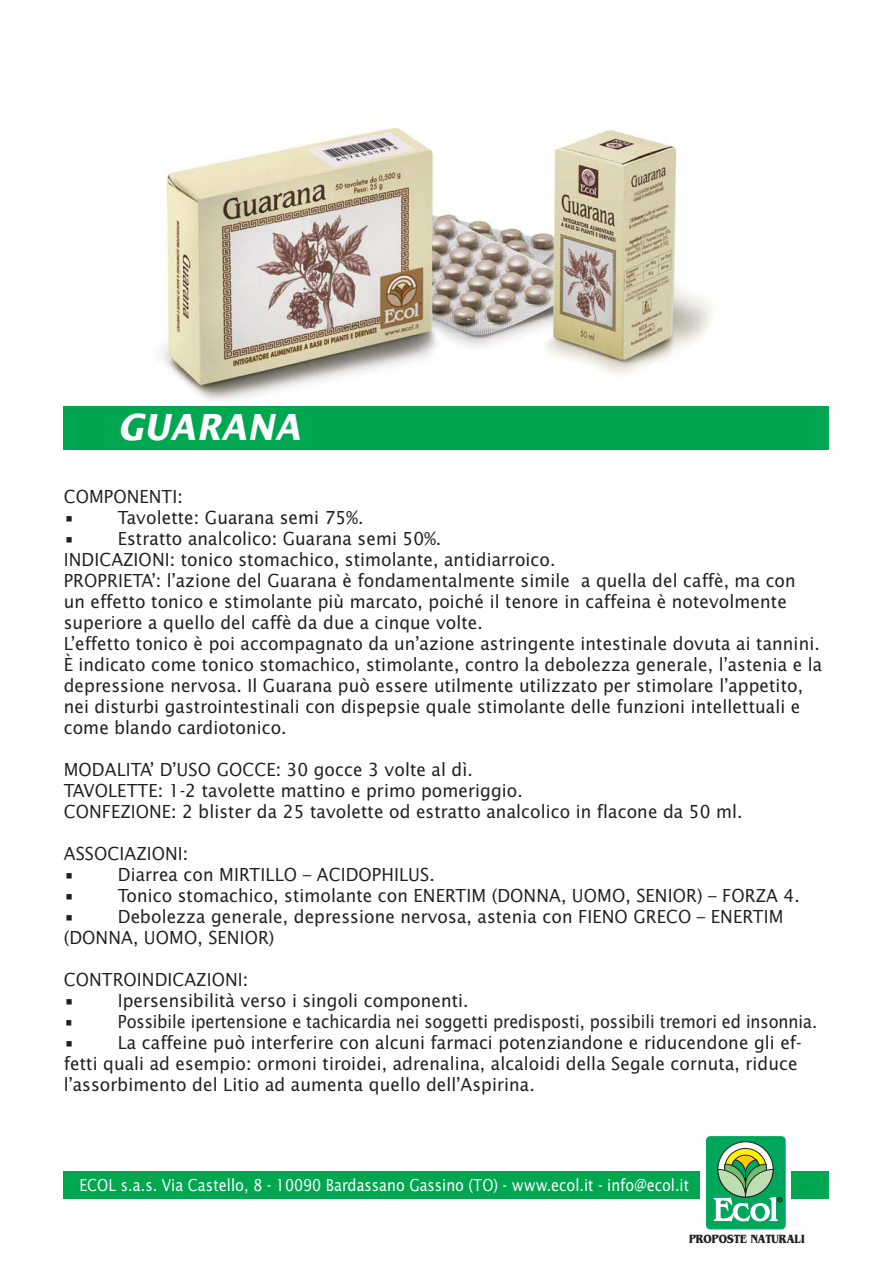
<style>
.page{position:relative;width:893px;height:1263px;background:#fff}
.page>*{position:absolute;margin:0;border:0;box-sizing:border-box;transform-origin:0 0}
.t1{font:italic 700 36px "Lucida Sans";letter-spacing:.005em;color:#fff;scale:.95 1}
.t2{font:18px/21px "Lucida Sans";letter-spacing:.005em;color:#231f20;scale:.95 1}
.t3{font:18px "Lucida Sans";letter-spacing:.005em;color:#231f20;scale:.9 1}
.t4{font:16.5px "Lucida Sans";color:#fff;scale:.87 1}
.t5{font:700 12.45px "Benguiat";letter-spacing:-.005em;color:#231f20;scale:.85 1}
</style>
<div class="page">
<div style="left:64px;top:406px;width:765px;height:43px;background:#00a650"></div>
<div style="left:64px;top:1171px;width:765px;height:27px;background:#00a650"></div>
<img style="left:160px;top:127px;width:551px;height:274px">
<div style="left:701px;top:1135px;width:90px;height:96px;background:#fff"></div>
<svg style="left:705px;top:1135px;width:82px;height:95px"></svg>
<div style="left:706px;top:1136px;width:80px;height:93px;background:#00a65c;border-radius:4px"></div>
<svg style="left:718px;top:1142px;width:55px;height:55px"></svg>
<svg style="left:724px;top:1148px;width:42px;height:42px"></svg>
<div style="left:724px;top:1148px;width:43px;height:43px;border:1px solid #231f20;border-radius:50%"></div>
<svg style="left:731px;top:1155px;width:29px;height:29px"></svg>
<div style="left:731px;top:1155px;width:29px;height:29px;border:1px solid #231f20;border-radius:50%"></div>
<svg style="left:714px;top:1159px;width:68px;height:63px"></svg>
<h1 class="t1" style="left:118px;top:412px;width:194px">GUARANA</h1>
<p class="t2" style="left:64px;top:487px;width:127px">COMPONENTI:</p>
<p class="t2" style="left:64px;top:508px;width:317px">• Tavolette: Guarana semi 75%.</p>
<p class="t2" style="left:64px;top:529px;width:800px">• Estratto analcolico: Guarana semi 50%.<br>INDICAZIONI: tonico stomachico, stimolante, antidiarroico.<br>PROPRIETA’: l’azione del Guarana è fondamentalmente simile a quella del caffè, ma con<br>un effetto tonico e stimolante più marcato, poiché il tenore in caffeina è notevolmente superiore a quello del caffè da due a cinque volte.<br>L’effetto tonico è poi accompagnato da un’azione astringente intestinale dovuta ai tannini.<br>È indicato come tonico stomachico, stimolante, contro la debolezza generale, l’astenia e la depressione nervosa. Il Guarana può essere utilmente utilizzato per stimolare l’appetito, nei disturbi gastrointestinali con dispepsie quale stimolante delle funzioni intellettuali e come blando cardiotonico.</p>
<p class="t2" style="left:64px;top:760px;width:716px">MODALITA’ D’USO GOCCE: 30 gocce 3 volte al dì.<br>TAVOLETTE: 1-2 tavolette mattino e primo pomeriggio.<br>CONFEZIONE: 2 blister da 25 tavolette od estratto analcolico in flacone da 50 ml.</p>
<p class="t2" style="left:64px;top:844px;width:133px">ASSOCIAZIONI:</p>
<p class="t2" style="left:64px;top:865px;width:392px">• Diarrea con MIRTILLO – ACIDOPHILUS.</p>
<p class="t2" style="left:64px;top:886px;width:776px">• Tonico stomachico, stimolante con ENERTIM (DONNA, UOMO, SENIOR) – FORZA 4.</p>
<p class="t2" style="left:64px;top:907px;width:759px">• Debolezza generale, depressione nervosa, astenia con FIENO GRECO – ENERTIM (DONNA, UOMO, SENIOR)</p>
<p class="t2" style="left:64px;top:970px;width:196px">CONTROINDICAZIONI:</p>
<p class="t2" style="left:64px;top:991px;width:428px">• Ipersensibilità verso i singoli componenti. •</p>
<p class="t3" style="left:118px;top:1014px;width:778px">Possibile ipertensione e tachicardia nei soggetti predisposti, possibili tremori ed insonnia.</p>
<p class="t2" style="left:64px;top:1033px;width:778px">• La caffeine può interferire con alcuni farmaci potenziandone e riducendone gli ef&shy;fetti quali ad esempio: ormoni tiroidei, adrenalina, alcaloidi della Segale cornuta, riduce l’assorbimento del Litio ad aumenta quello dell’Aspirina.</p>
<p class="t4" style="left:79px;top:1178px;width:702px">ECOL s.a.s. Via Castello, 8 - 10090 Bardassano Gassino (TO) - www.ecol.it - info@ecol.it</p>
<p class="t5" style="left:689px;top:1234px;width:138px">PROPOSTE NATURALI</p>
</div>
